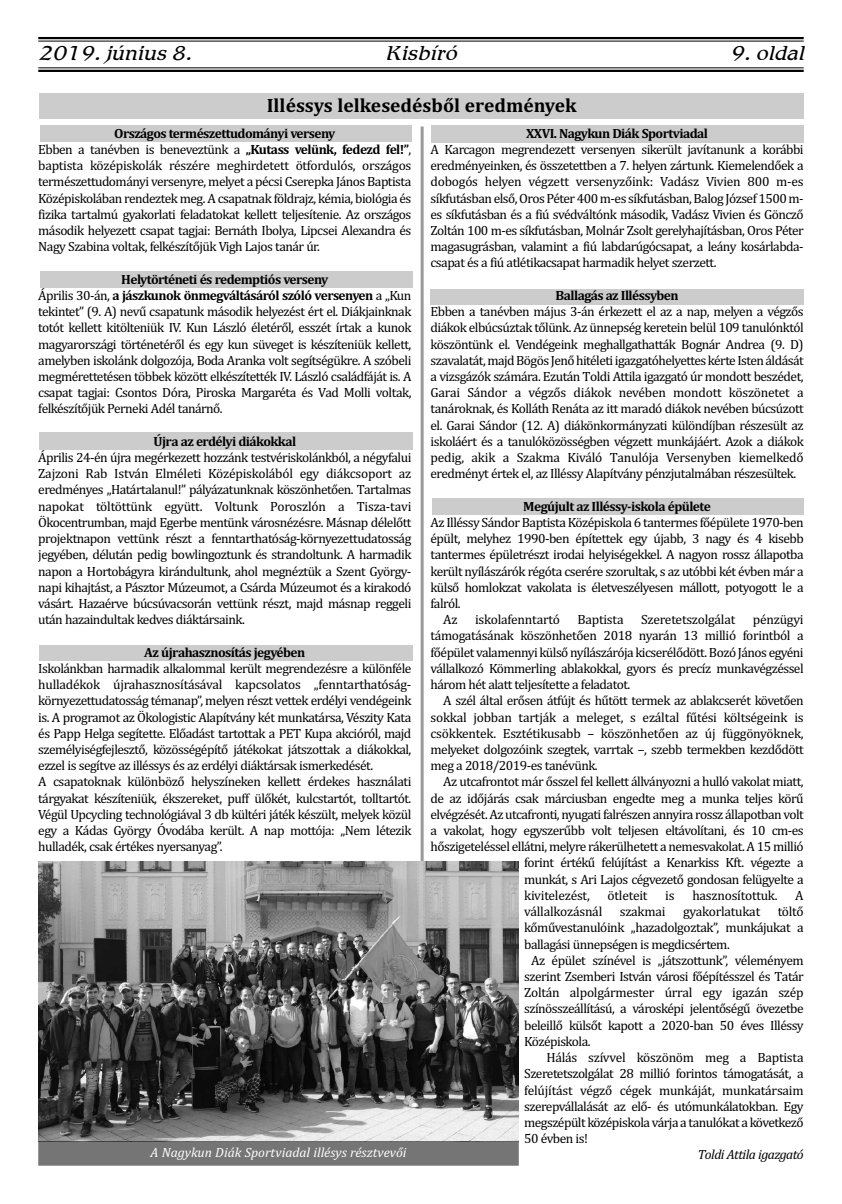
<style>
.page{position:relative;width:842px;height:1204px;background:#fff}
.page>*{position:absolute;margin:0;border:0;box-sizing:border-box;transform-origin:0 0}
.t1{font:italic 300 21px "Schadow Ant DOT";color:#000;scale:1.1 1}
.t2{font:700 19.5px "Cambria";color:#000}
.t3{font:13.5px/16.2px "Cambria";letter-spacing:-.04em;color:#000;text-align:justify}
.t4{font:13.5px "Cambria";letter-spacing:-.015em;color:#000}
.t5{font:700 13.5px "Cambria";letter-spacing:-.04em;color:#000}
.t6{font:italic 13.5px "Cambria";color:#fff}
.t7{font:italic 13.5px "Cambria";letter-spacing:-.035em;color:#000}
.s1{font-weight:700}
</style>
<div class="page">
<hr style="left:38px;top:37px;width:766px;height:2px;background:#000">
<hr style="left:38px;top:41px;width:766px;height:1px;background:#000">
<hr style="left:38px;top:67px;width:766px;height:1px;background:#000">
<hr style="left:38px;top:70px;width:766px;height:2px;background:#000">
<hr style="left:421px;top:126px;width:3px;height:758px;background:#999">
<div style="left:40px;top:94px;width:764px;height:25px;background:#ccc"></div>
<div style="left:40px;top:125px;width:371px;height:17px;background:#ccc"></div>
<div style="left:40px;top:272px;width:372px;height:16px;background:#ccc"></div>
<div style="left:40px;top:432px;width:373px;height:17px;background:#ccc"></div>
<div style="left:40px;top:645px;width:373px;height:15px;background:#ccc"></div>
<div style="left:430px;top:288px;width:374px;height:16px;background:#ccc"></div>
<div style="left:431px;top:125px;width:373px;height:17px;background:#ccc"></div>
<div style="left:432px;top:498px;width:372px;height:16px;background:#ccc"></div>
<img style="left:38px;top:861px;width:480px;height:280px">
<div style="left:38px;top:1141px;width:481px;height:24px;background:#757575"></div>
<h1 class="t1" style="left:38px;top:41px;width:144px">2019. június 8.</h1>
<h1 class="t1" style="left:385px;top:41px;width:70px">Kisbíró</h1>
<h1 class="t1" style="left:730px;top:41px;width:69px">9. oldal</h1>
<h2 class="t2" style="left:267px;top:94px;width:311px">Illéssys lelkesedésből eredmények</h2>
<p class="t3" style="left:38px;top:125px;width:375px;text-align:left;text-indent:76px"><span class="s1">Országos természettudományi verseny<br></span>Ebben a tanévben is beneveztünk a <span class="s1">„Kutass velünk, fedezd fel!”</span>, baptista középiskolák részére meghirdetett ötfordulós, országos természettudományi versenyre, melyet a pécsi Cserepka János Baptista Középiskolában rendeztek meg. A csapatnak földrajz, kémia, biológia és fizika tartalmú gyakorlati feladatokat kellett teljesítenie. Az országos második helyezett csapat tagjai: Bernáth Ibolya, Lipcsei Alexandra és Nagy Szabina voltak, felkészítőjük Vigh Lajos tanár úr.</p>
<p class="t3" style="left:38px;top:271px;width:375px;text-align:left;text-indent:83px"><span class="s1">Helytörténeti és redemptiós verseny<br></span>Április 30-án, <span class="s1">a jászkunok önmegváltásáról szóló versenyen</span> a „Kun tekintet” (9. A) nevű csapatunk második helyezést ért el. Diákjainknak totót kellett kitölteniük IV. Kun László életéről, esszét írtak a kunok magyarországi történetéről és egy kun süveget is készíteniük kellett, amelyben iskolánk dolgozója, Boda Aranka volt segítségükre. A szóbeli megmérettetésen többek között elkészítették IV. László családfáját is. A csapat tagjai: Csontos Dóra, Piroska Margaréta és Vad Molli voltak, felkészítőjük Perneki Adél tanárnő.</p>
<p class="t5" style="left:153px;top:433px;width:144px">Újra az erdélyi diákokkal</p>
<p class="t3" style="left:38px;top:449px;width:375px">Április 24-én újra megérkezett hozzánk testvériskolánkból, a négyfalui Zajzoni Rab István Elméleti Középiskolából egy diákcsoport az eredményes „Határtalanul!” pályázatunknak köszönhetően. Tartalmas napokat töltöttünk együtt. Voltunk Poroszlón a Tisza-tavi Ökocentrumban, majd Egerbe mentünk városnézésre. Másnap délelőtt projektnapon vettünk részt a fenntarthatóság-környezettudatosság jegyében, délután pedig bowlingoztunk és strandoltunk. A harmadik napon a Hortobágyra kirándultunk, ahol megnéztük a Szent György&shy;napi kihajtást, a Pásztor Múzeumot, a Csárda Múzeumot és a kirakodó vásárt. Hazaérve búcsúvacsorán vettünk részt, majd másnap reggeli után hazaindultak kedves diáktársaink.</p>
<p class="t5" style="left:144px;top:644px;width:163px">Az újrahasznosítás jegyében</p>
<p class="t3" style="left:38px;top:660px;width:375px;text-align:left">Iskolánkban harmadik alkalommal került megrendezésre a különféle hulladékok újrahasznosításával kapcsolatos „fenntarthatóság&shy;környezettudatosság témanap”, melyen részt vettek erdélyi vendégeink is. A programot az Ökologistic Alapítvány két munkatársa, Vészity Kata és Papp Helga segítette. Előadást tartottak a PET Kupa akcióról, majd személyiségfejlesztő, közösségépítő játékokat játszottak a diákokkal, ezzel is segítve az illéssys és az erdélyi diáktársak ismerkedését.<br>A csapatoknak különböző helyszíneken kellett érdekes használati tárgyakat készíteniük, ékszereket, puff ülőkét, kulcstartót, tolltartót.<br>Végül Upcycling technológiával 3 db kültéri játék készült, melyek közül egy a Kádas György Óvodába került. A nap mottója: „Nem létezik hulladék, csak értékes nyersanyag”.</p>
<p class="t5" style="left:526px;top:125px;width:183px">XXVI. Nagykun Diák Sportviadal</p>
<p class="t3" style="left:431px;top:141px;width:375px">A Karcagon megrendezett versenyen sikerült javítanunk a korábbi eredményeinken, és összetettben a 7. helyen zártunk. Kiemelendőek a dobogós helyen végzett versenyzőink: Vadász Vivien 800 m-es síkfutásban első, Oros Péter 400 m-es síkfutásban, Balog József 1500 m&shy;es síkfutásban és a fiú svédváltónk második, Vadász Vivien és Göncző Zoltán 100 m-es síkfutásban, Molnár Zsolt gerelyhajításban, Oros Péter magasugrásban, valamint a fiú labdarúgócsapat, a leány kosárlabda&shy;csapat és a fiú atlétikacsapat harmadik helyet szerzett.</p>
<p class="t5" style="left:556px;top:287px;width:125px">Ballagás az Illéssyben</p>
<p class="t3" style="left:431px;top:303px;width:375px">Ebben a tanévben május 3-án érkezett el az a nap, melyen a végzős diákok elbúcsúztak tőlünk. Az ünnepség keretein belül 109 tanulónktól köszöntünk el. Vendégeink meghallgathatták Bognár Andrea (9. D) szavalatát,majdBögös JenőhitéletiigazgatóhelyetteskérteIstenáldását a vizsgázók számára. Ezután Toldi Attila igazgató úr mondott beszédet, Garai Sándor a végzős diákok nevében mondott köszönetet a tanároknak, és Kolláth Renáta az itt maradó diákok nevében búcsúzott el. Garai Sándor (12. A) diákönkormányzati különdíjban részesült az iskoláért és a tanulóközösségben végzett munkájáért. Azok a diákok pedig, akik a Szakma Kiváló Tanulója Versenyben kiemelkedő eredményt értek el, az Illéssy Alapítvány pénzjutalmában részesültek.</p>
<p class="t5" style="left:523px;top:498px;width:189px">Megújult az Illéssy-iskola épülete</p>
<p class="t3" style="left:431px;top:514px;width:375px">Az Illéssy Sándor Baptista Középiskola 6 tantermes főépülete 1970-ben</p>
<p class="t3" style="left:431px;top:530px;width:375px">épült, melyhez 1990-ben építettek egy újabb, 3 nagy és 4 kisebb</p>
<p class="t3" style="left:431px;top:546px;width:375px">tantermes épületrészt irodai helyiségekkel. A nagyon rossz állapotba</p>
<p class="t3" style="left:431px;top:562px;width:375px">került nyílászárók régóta cserére szorultak, s az utóbbi két évben már a</p>
<p class="t3" style="left:431px;top:579px;width:375px">külső homlokzat vakolata is életveszélyesen mállott, potyogott le a</p>
<p class="t3" style="left:431px;top:595px;width:32px">falról.</p>
<p class="t3" style="left:443px;top:611px;width:16px">Az</p>
<p class="t4" style="left:475px;top:611px;width:86px">iskolafenntartó</p>
<p class="t4" style="left:577px;top:611px;width:48px">Baptista</p>
<p class="t4" style="left:641px;top:611px;width:96px">Szeretetszolgálat</p>
<p class="t3" style="left:431px;top:611px;width:375px;text-indent:322px">pénzügyi támogatásának köszönhetően 2018 nyarán 13 millió forintból a főépület valamennyi külső nyílászárója kicserélődött. Bozó János egyéni vállalkozó Kömmerling ablakokkal, gyors és precíz munkavégzéssel három hét alatt teljesítette a feladatot.</p>
<p class="t3" style="left:431px;top:692px;width:375px;text-indent:13px">A szél által erősen átfújt és hűtött termek az ablakcserét követően sokkal jobban tartják a meleget, s ezáltal fűtési költségeink is csökkentek. Esztétikusabb – köszönhetően az új függönyöknek, melyeket dolgozóink szegtek, varrtak –, szebb termekben kezdődött meg a 2018/2019-es tanévünk.</p>
<p class="t3" style="left:443px;top:773px;width:362px">Az utcafrontot már ősszel fel kellett állványozni a hulló vakolat miatt,</p>
<p class="t3" style="left:431px;top:789px;width:375px">de az időjárás csak márciusban engedte meg a munka teljes körű</p>
<p class="t3" style="left:431px;top:806px;width:375px">elvégzését. Az utcafronti, nyugati falrészen annyira rossz állapotban volt</p>
<p class="t3" style="left:431px;top:822px;width:375px">a vakolat, hogy egyszerűbb volt teljesen eltávolítani, és 10 cm-es</p>
<p class="t3" style="left:431px;top:838px;width:375px">hőszigeteléssel ellátni, melyre rákerülhetett a nemesvakolat. A 15 millió</p>
<p class="t3" style="left:524px;top:854px;width:281px">forint értékű felújítást a Kenarkiss Kft. végezte a</p>
<p class="t3" style="left:524px;top:870px;width:281px">munkát, s Ari Lajos cégvezető gondosan felügyelte a</p>
<p class="t4" style="left:524px;top:887px;width:67px">kivitelezést,</p>
<p class="t4" style="left:608px;top:887px;width:41px">ötleteit</p>
<p class="t3" style="left:665px;top:887px;width:11px">is</p>
<p class="t4" style="left:692px;top:887px;width:87px">hasznosítottuk.</p>
<p class="t3" style="left:795px;top:887px;width:10px">A</p>
<p class="t4" style="left:524px;top:903px;width:80px">vállalkozásnál</p>
<p class="t4" style="left:620px;top:903px;width:47px">szakmai</p>
<p class="t4" style="left:683px;top:903px;width:79px">gyakorlatukat</p>
<p class="t3" style="left:778px;top:903px;width:28px">töltő</p>
<p class="t3" style="left:524px;top:919px;width:281px">kőművestanulóink „hazadolgoztak”, munkájukat a</p>
<p class="t3" style="left:524px;top:935px;width:207px">ballagási ünnepségen is megdicsértem.</p>
<p class="t3" style="left:531px;top:951px;width:274px">Az épület színével is „játszottunk”, véleményem</p>
<p class="t3" style="left:524px;top:968px;width:281px">szerint Zsemberi István városi főépítésszel és Tatár</p>
<p class="t4" style="left:524px;top:984px;width:281px">Zoltán alpolgármester úrral egy igazán szép</p>
<p class="t3" style="left:524px;top:1000px;width:281px">színösszeállítású, a városképi jelentőségű övezetbe</p>
<p class="t3" style="left:524px;top:1016px;width:281px">beleillő külsőt kapott a 2020-ban 50 éves Illéssy</p>
<p class="t3" style="left:524px;top:1033px;width:68px">Középiskola.</p>
<p class="t4" style="left:546px;top:1049px;width:259px">Hálás szívvel köszönöm meg a Baptista</p>
<p class="t3" style="left:524px;top:1065px;width:281px">Szeretetszolgálat 28 millió forintos támogatását, a</p>
<p class="t4" style="left:524px;top:1081px;width:281px">felújítást végző cégek munkáját, munkatársaim</p>
<p class="t3" style="left:524px;top:1097px;width:281px">szerepvállalását az elő- és utómunkálatokban. Egy</p>
<p class="t3" style="left:524px;top:1114px;width:281px">megszépült középiskola várja a tanulókat a következő</p>
<p class="t3" style="left:524px;top:1130px;width:65px">50 évben is!</p>
<p class="t6" style="left:151px;top:1144px;width:258px">A Nagykun Diák Sportviadal illésys résztvevői</p>
<p class="t7" style="left:698px;top:1146px;width:107px">Toldi Attila igazgató</p>
</div>
